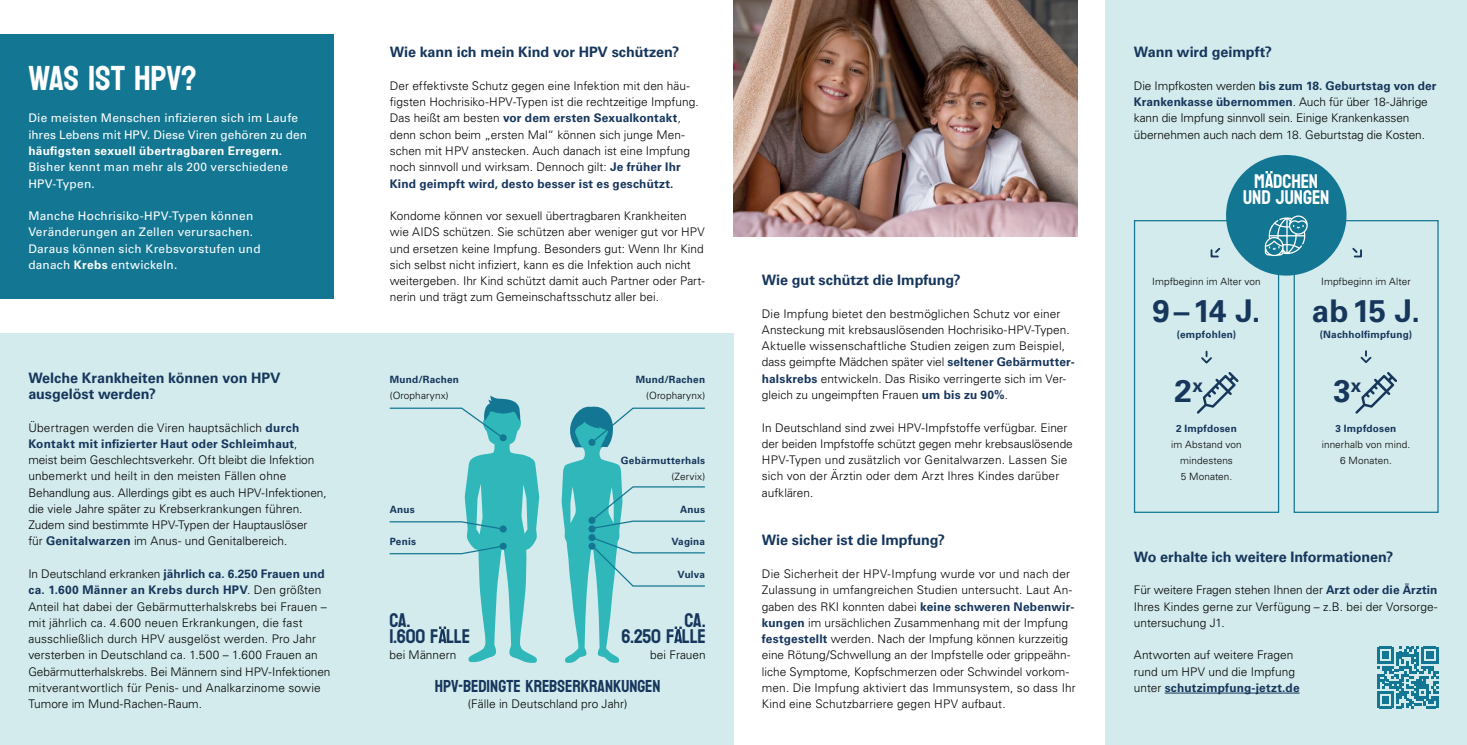
<style>
.page{position:relative;width:1467px;height:745px;background:#fff}
.page>*{position:absolute;margin:0;border:0;box-sizing:border-box;transform-origin:0 0}
.t1{font:35px "Koulen";letter-spacing:-.005em;color:#fff}
.t2{font:700 31.25px "Univers LT Std";color:#16365c}
.t3{font:20px/16.2px "Koulen";letter-spacing:-.01em;color:#16365c}
.t4{font:20px/16.2px "Koulen";letter-spacing:-.005em;color:#fff;text-align:center}
.t5{font:17.5px "Koulen";color:#16365c}
.t6{font:700 14.38px/16.2px "Univers LT Std";letter-spacing:-.005em;color:#16365c}
.t7{font:300 11.88px/16.2px "Univers LT Std";letter-spacing:.005em;color:#000}
.t8{font:11.88px/16.2px "Univers LT Std";letter-spacing:.02em;color:#fff}
.t9{font:300 10px/16.2px "Univers LT Std";letter-spacing:.01em;color:#000;text-align:center}
.t10{font:700 10px "Univers LT Std";letter-spacing:.02em;color:#16365c}
.s1{font-weight:700}
.s2{font-weight:700;color:#16365c}
</style>
<div class="page">
<div style="left:0;top:334px;width:733px;height:410px;background:#d3ebec"></div>
<div style="left:1106px;top:0;width:361px;height:744px;background:#d3ebec"></div>
<div style="left:0;top:35px;width:333px;height:263px;background:#137793"></div>
<svg style="left:1377px;top:646px;width:61px;height:62px"></svg>
<hr style="left:1165px;top:692px;width:135px;height:1px;background:#16365c">
<img style="left:733px;top:0;width:344px;height:236px">
<svg style="left:389px;top:395px;width:150px;height:268px"></svg>
<div style="left:1134px;top:220px;width:145px;height:292px;border:1px solid #137793"></div>
<div style="left:1294px;top:220px;width:145px;height:292px;border:1px solid #137793"></div>
<svg style="left:1197px;top:372px;width:42px;height:41px"></svg>
<svg style="left:1355px;top:372px;width:42px;height:41px"></svg>
<svg style="left:1201px;top:351px;width:11px;height:13px"></svg>
<svg style="left:1210px;top:247px;width:11px;height:11px"></svg>
<svg style="left:1360px;top:351px;width:12px;height:12px"></svg>
<svg style="left:1352px;top:247px;width:10px;height:11px"></svg>
<div style="left:1226px;top:155px;width:120px;height:120px;background:#137793;border-radius:50%"></div>
<svg style="left:1265px;top:215px;width:43px;height:41px"></svg>
<svg style="left:1265px;top:171px;width:8px;height:16px"></svg>
<svg style="left:562px;top:406px;width:143px;height:257px"></svg>
<div style="left:588px;top:438px;width:8px;height:7px;background:#137793;border-radius:50%"></div>
<h2 class="t1" style="left:28px;top:57px;width:170px">WAS IST HPV?</h2>
<p class="t8" style="left:28px;top:110px;width:280px">Die meisten Menschen infizieren sich im Laufe ihres Lebens mit HPV. Diese Viren gehören zu den <span class="s1">häufigsten sexuell übertragbaren Erregern.<br></span>Bisher kennt man mehr als 200 verschiedene HPV-Typen.</p>
<p class="t8" style="left:28px;top:208px;width:234px">Manche Hoch risiko-HPV-Typen können Ver änderungen an Zellen ver ursachen.<br>Daraus können sich Krebsvorstufen und danach <span class="s1">Krebs</span> entwickeln.</p>
<h2 class="t6" style="left:28px;top:369px;width:254px">Welche Krankheiten können von HPV ausgelöst werden?</h2>
<p class="t7" style="left:28px;top:419px;width:300px">Übertragen werden die Viren hauptsächlich <span class="s2">durch Kontakt mit infizierter Haut oder Schleimhaut</span>, meist beim Geschlechtsverkehr. Oft bleibt die Infektion unbemerkt und heilt in den meisten Fällen ohne Behandlung aus. Allerdings gibt es auch HPV-Infektionen, die viele Jahre später zu Krebserkrankungen führen.<br>Zudem sind bestimmte HPV-Typen der Hauptauslöser<br>für <span class="s2">Genitalwarzen</span> im Anus- und Genitalbereich.</p>
<p class="t7" style="left:28px;top:565px;width:304px">In Deutschland erkranken <span class="s2">jährlich ca. 6.250 Frauen und ca. 1.600 Männer an Krebs durch HPV</span>. Den größten Anteil hat dabei der Gebärmutterhalskrebs bei Frauen – mit jährlich ca. 4.600 neuen Erkrankungen, die fast ausschließlich durch HPV ausgelöst werden. Pro Jahr ver sterben in Deutschland ca. 1.500 – 1.600 Frauen an Gebärmutterhalskrebs. Bei Männern sind HPV-Infektionen mitverantwortlich für Penis- und Analkarzinome sowie Tumore im Mund-Rachen-Raum.</p>
<h2 class="t6" style="left:390px;top:44px;width:291px">Wie kann ich mein Kind vor HPV schützen?</h2>
<p class="t7" style="left:390px;top:77px;width:310px">Der effektivste Schutz gegen eine Infektion mit den häu&shy;figsten Hochrisiko-HPV-Typen ist die rechtzeitige Impfung.<br>Das heißt am besten <span class="s2">vor dem ersten Sexualkontakt</span>, denn schon beim „ersten Mal“ können sich junge Men&shy;schen mit HPV anstecken. Auch danach ist eine Impfung noch sinnvoll und wirksam. Dennoch gilt: <span class="s2">Je früher Ihr Kind geimpft wird, desto besser ist es geschützt.</span></p>
<p class="t7" style="left:390px;top:207px;width:317px">Kondome können vor sexuell übertragbaren Krankheiten wie AIDS schützen. Sie schützen aber weniger gut vor HPV und ersetzen keine Impfung. Besonders gut: Wenn Ihr Kind sich selbst nicht infiziert, kann es die Infektion auch nicht weitergeben. Ihr Kind schützt damit auch Partner oder Part&shy;nerin und trägt zum Gemeinschaftsschutz aller bei.</p>
<p class="t10" style="left:390px;top:373px;width:71px">Mund/Rachen</p>
<p class="t9" style="left:390px;top:387px;width:60px">(Oropharynx)</p>
<p class="t10" style="left:390px;top:503px;width:27px">Anus</p>
<p class="t10" style="left:390px;top:535px;width:28px">Penis</p>
<p class="t3" style="left:389px;top:611px;width:82px">CA.<br>1.600 F LLE</p>
<p class="t7" style="left:389px;top:646px;width:69px">bei Männern</p>
<p class="t10" style="left:636px;top:373px;width:71px">Mund/Rachen</p>
<p class="t9" style="left:646px;top:387px;width:60px">(Oropharynx)</p>
<p class="t10" style="left:621px;top:454px;width:86px">Gebärmutterhals</p>
<p class="t9" style="left:671px;top:468px;width:35px">(Zervix)</p>
<p class="t10" style="left:680px;top:503px;width:27px">Anus</p>
<p class="t10" style="left:671px;top:535px;width:35px">Vagina</p>
<p class="t10" style="left:678px;top:568px;width:29px">Vulva</p>
<p class="t3" style="left:621px;top:611px;width:86px;text-align:right">CA.<br>6.250 F LLE</p>
<p class="t7" style="left:650px;top:646px;width:57px">bei Frauen</p>
<p class="t5" style="left:435px;top:675px;width:227px">HPV-BEDINGTE KREBSERKRANKUNGEN</p>
<p class="t7" style="left:468px;top:695px;width:161px">(Fälle in Deutschland pro Jahr)</p>
<h2 class="t6" style="left:762px;top:272px;width:200px">Wie gut schützt die Impfung?</h2>
<p class="t7" style="left:762px;top:305px;width:314px">Die Impfung bietet den bestmöglichen Schutz vor einer Ansteckung mit krebsauslösenden Hochrisiko-HPV-Typen.<br>Aktuelle wissenschaftliche Studien zeigen zum Beispiel, dass geimpfte Mädchen später viel <span class="s2">seltener Gebärmutter&shy;halskrebs</span> entwickeln. Das Risiko verringerte sich im Ver&shy;gleich zu ungeimpften Frauen <span class="s2">um bis zu 90%</span>.</p>
<p class="t7" style="left:762px;top:419px;width:312px">In Deutschland sind zwei HPV-Impfstoffe verfügbar. Einer der beiden Impfstoffe schützt gegen mehr krebsauslösende HPV-Typen und zusätzlich vor Genitalwarzen. Lassen Sie sich von der Ärztin oder dem Arzt Ihres Kindes darüber aufklären.</p>
<h2 class="t6" style="left:762px;top:532px;width:185px">Wie sicher ist die Impfung?</h2>
<p class="t7" style="left:762px;top:565px;width:315px">Die Sicherheit der HPV-Impfung wurde vor und nach der Zulassung in umfangreichen Studien untersucht. Laut An&shy;gaben des RKI konnten dabei <span class="s2">keine schweren Nebenwir&shy;kungen</span> im ursächlichen Zusammenhang mit der Impfung <span class="s2">festgestellt</span> werden. Nach der Impfung können kurzzeitig eine Rötung/Schwellung an der Impfstelle oder grippeähn&shy;liche Symptome, Kopfschmerzen oder Schwindel vorkom&shy;men. Die Impfung aktiviert das Immunsystem, so dass Ihr Kind eine Schutzbarriere gegen HPV aufbaut.</p>
<h2 class="t6" style="left:1134px;top:44px;width:140px">Wann wird geimpft?</h2>
<p class="t7" style="left:1134px;top:77px;width:304px">Die Impfkosten werden <span class="s2">bis zum 18. Geburtstag von der Krankenkasse übernommen</span>. Auch für über 18-Jährige kann die Impfung sinnvoll sein. Einige Krankenkassen übernehmen auch nach dem 18. Geburtstag die Kosten.</p>
<p class="t4" style="left:1243px;top:172px;width:88px">M DCHEN<br>UND JUNGEN</p>
<p class="t9" style="left:1152px;top:273px;width:110px">Impfbeginn im Alter von</p>
<p class="t9" style="left:1321px;top:273px;width:91px">Impfbeginn im Alter</p>
<p class="t2" style="left:1152px;top:292px;width:110px">9 – 14 J.</p>
<p class="t2" style="left:1312px;top:292px;width:110px">ab 15 J.</p>
<p class="t10" style="left:1177px;top:328px;width:61px">(empfohlen)</p>
<p class="t10" style="left:1320px;top:328px;width:94px">(Nachholfimpfung)</p>
<h2 class="t2" style="left:1175px;top:372px;width:30px">2<sup>x</sup></h2>
<h2 class="t2" style="left:1333px;top:372px;width:29px">3<sup>x</sup></h2>
<p class="t10" style="left:1176px;top:422px;width:62px">2 Impfdosen</p>
<p class="t9" style="left:1171px;top:436px;width:72px">im Abstand von mindestens<br>5 Monaten.</p>
<p class="t10" style="left:1336px;top:422px;width:62px">3 Impfdosen</p>
<p class="t9" style="left:1322px;top:436px;width:90px">innerhalb von mind.<br>6 Monaten.</p>
<h2 class="t6" style="left:1134px;top:548px;width:261px">Wo erhalte ich weitere Informationen?</h2>
<p class="t7" style="left:1134px;top:581px;width:305px;text-align:justify">Für weitere Fragen stehen Ihnen der <span class="s2">Arzt oder die Ärztin </span>Ihres Kindes gerne zur Verfügung – z.B. bei der Vorsorge&shy;untersuchung J1.</p>
<p class="t7" style="left:1134px;top:646px;width:167px">Antworten auf weitere Fragen rund um HPV und die Impfung unter <span class="s2">schutzimpfung-jetzt.de</span></p>
</div>
